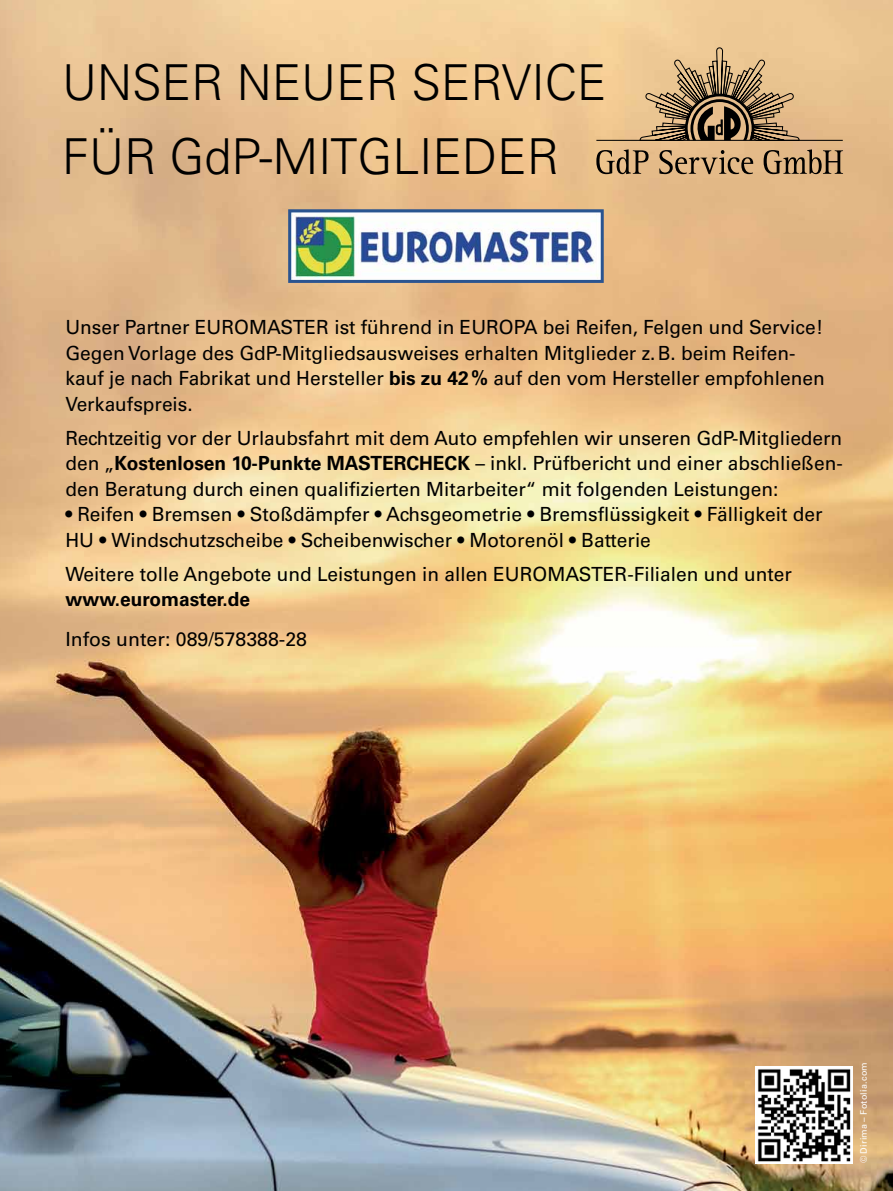
<style>
.page{position:relative;width:893px;height:1191px;background:#fff}
.page>*{position:absolute;margin:0;border:0;box-sizing:border-box;transform-origin:0 0}
.t1{font:300 49.5px/73.3px "Univers LT Std";color:#000}
.t2{font:19.5px/25.5px "Univers LT Std";color:#000}
.t3{font:700 19.5px "Univers LT Std";color:#000}
.t4{font:9px "Univers LT Std";letter-spacing:.025em;color:#fff}
.s1{font-weight:700}
</style>
<div class="page">
<img style="left:0;top:0;width:893px;height:1191px">
<img style="left:755px;top:1066px;width:97px;height:97px">
<svg style="left:287px;top:208px;width:318px;height:76px"></svg>
<hr style="left:596px;top:140px;width:247px;height:1px;background:#000">
<svg style="left:639px;top:47px;width:161px;height:95px;background:#ac906a"></svg>
<svg style="left:596px;top:149px;width:247px;height:25px;background:#ac8c66"></svg>
<h1 class="t1" style="left:62px;top:46px;width:546px">UNSER NEUER SERVICE<br>FÜR GDP-MITGLIEDER</h1>
<p class="t2" style="left:65px;top:314px;width:761px">Unser Partner EUROMASTER ist führend in EUROPA bei Reifen, Felgen und Service!<br>Gegen Vorlage des GdP-Mitgliedsausweises erhalten Mitglieder z.B. beim Reifen&shy;kauf je nach Fabrikat und Hersteller <span class="s1">bis zu 42%</span> auf den vom Hersteller empfohlenen Verkaufspreis.</p>
<p class="t2" style="left:65px;top:425px;width:779px;text-align:justify">Rechtzeitig vor der Urlaubsfahrt mit dem Auto empfehlen wir unseren GdP-Mitgliedern den „<span class="s1">Kostenlosen 10-Punkte MASTERCHECK</span> – inkl. Prüfbericht und einer abschließen&shy;den Beratung durch einen qualifizierten Mitarbeiter“ mit folgenden Leistungen:</p>
<p class="t2" style="left:65px;top:501px;width:759px">• Reifen • Bremsen • Stoßdämpfer • Achsgeometrie • Bremsflüssigkeit • Fälligkeit der<br>HU • Windschutzscheibe • Scheibenwischer • Motorenöl • Batterie</p>
<p class="t2" style="left:65px;top:561px;width:728px">Weitere tolle Angebote und Leistungen in allen EUROMASTER-Filialen und unter</p>
<p class="t3" style="left:65px;top:588px;width:186px">www.euromaster.de</p>
<p class="t2" style="left:65px;top:626px;width:243px">Infos unter: 089/578388-28</p>
<p class="t4" style="left:858px;top:1163px;width:103px;rotate:-90deg">© Dirima – Fotolia.com</p>
</div>
